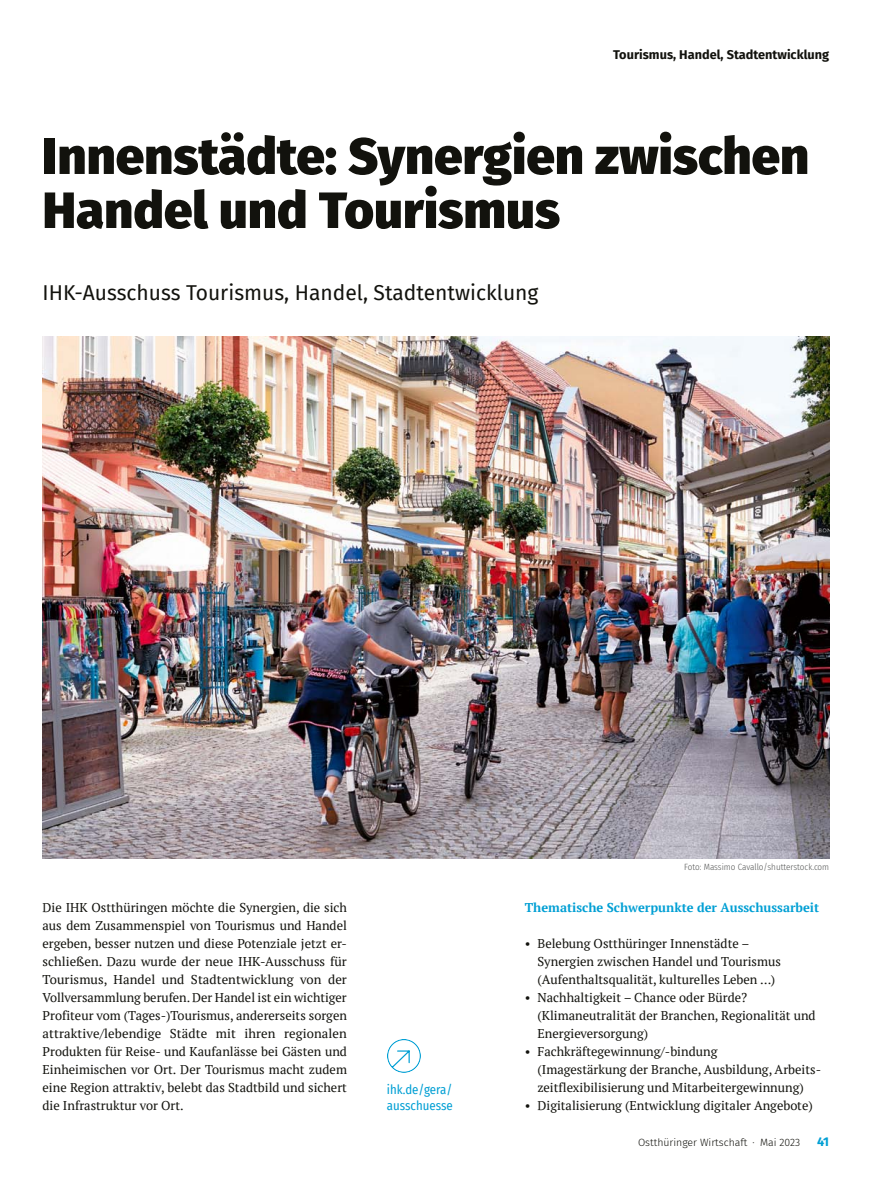
<style>
.page{position:relative;width:893px;height:1191px;background:#fff}
.page>*{position:absolute;margin:0;border:0;box-sizing:border-box;transform-origin:0 0}
.t1{font:900 51px/54px "Fira Sans";color:#12120d}
.t2{font:21px "Fira Sans";color:#12120d}
.t3{font:12.75px/18px "PT Serif";color:#12120d}
.t4{font:700 12.75px "PT Serif";color:#009fd4}
.t5{font:700 12.75px "Fira Sans";color:#12120d}
.t6{font:12.75px/16.5px "Fira Sans Condensed";color:#009fd4}
.t7{font:700 12.75px "Fira Sans";color:#009fd4}
.t8{font:300 10.5px "Fira Sans";color:#12120d}
.t9{font:300 9px "Fira Sans Condensed";color:#555756}
</style>
<div class="page">
<img style="left:43px;top:336px;width:786px;height:522px">
<svg style="left:387px;top:1039px;width:34px;height:34px"></svg>
<p class="t5" style="left:613px;top:44px;width:218px">Tourismus, Handel, Stadtentwicklung</p>
<h1 class="t1" style="left:43px;top:124px;width:768px">Innenstädte: Synergien zwischen<br>Handel und Tourismus</h1>
<h2 class="t2" style="left:43px;top:277px;width:497px">IHK-Ausschuss Tourismus, Handel, Stadtentwicklung</h2>
<p class="t9" style="left:684px;top:860px;width:147px">Foto: Massimo Cavallo/shutterstock.com</p>
<p class="t3" style="left:43px;top:898px;width:306px;text-align:justify">Die IHK Ostthüringen möchte die Synergien, die sich aus dem Zusammenspiel von Tourismus und Handel ergeben, besser nutzen und diese Potenziale jetzt er&shy;schließen. Dazu wurde der neue IHK-Ausschuss für Tourismus, Handel und Stadtentwicklung von der Vollversammlung berufen. Der Handel ist ein wichtiger Profiteur vom (Tages-)Tourismus, andererseits sorgen attraktive/lebendige Städte mit ihren regionalen Produkten für Reise- und Kaufanlässe bei Gästen und Einheimischen vor Ort. Der Tourismus macht zudem eine Region attraktiv, belebt das Stadtbild und sichert die Infrastruktur vor Ort.</p>
<p class="t4" style="left:525px;top:899px;width:296px">Thematische Schwerpunkte der Ausschussarbeit</p>
<p class="t3" style="left:537px;top:934px;width:245px;text-indent:-13px">• Belebung Ostthüringer Innenstädte –<br>Synergien zwischen Handel und Tourismus (Aufenthaltsqualität, kulturelles Leben …)</p>
<p class="t3" style="left:537px;top:988px;width:280px;text-indent:-13px">• Nachhaltigkeit – Chance oder Bürde? (Klimaneutralität der Branchen, Regionalität und<br>Energieversorgung)</p>
<p class="t3" style="left:537px;top:1042px;width:285px;text-indent:-13px">• Fachkräftegewinnung/-bindung<br>(Imagestärkung der Branche, Ausbildung, Arbeits&shy;zeitflexibilisierung und Mitarbeitergewinnung)</p>
<p class="t3" style="left:525px;top:1096px;width:290px">• Digitalisierung (Entwicklung digitaler Angebote)</p>
<p class="t6" style="left:387px;top:1080px;width:67px">ihk.de/gera/ ausschuesse</p>
<p class="t8" style="left:638px;top:1135px;width:164px">Ostthüringer Wirtschaft · Mai 2023</p>
<p class="t7" style="left:817px;top:1131px;width:14px">41</p>
</div>
